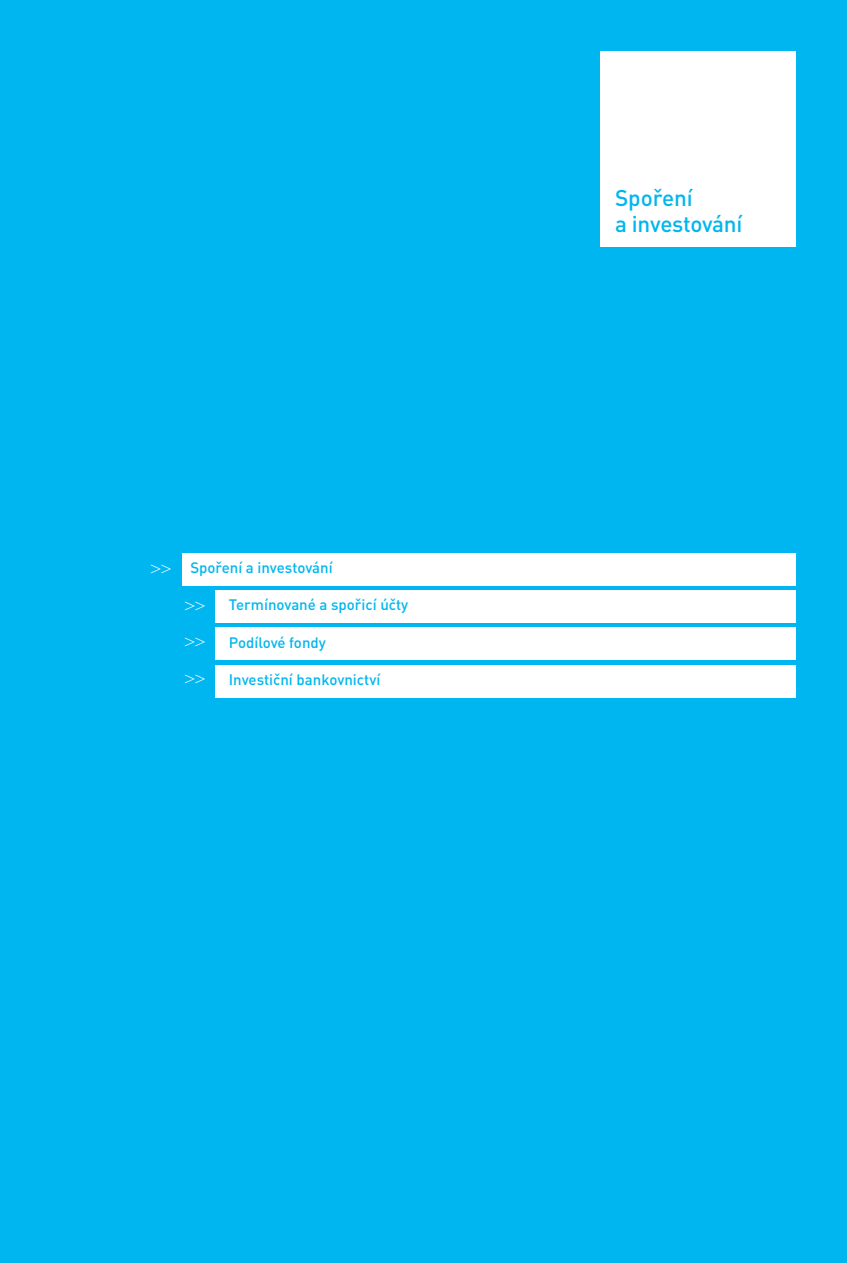
<style>
.page{position:relative;width:847px;height:1263px;background:#fff}
.page>*{position:absolute;margin:0;border:0;box-sizing:border-box;transform-origin:0 0}
.t1{font:500 22.5px/25.5px "DIN Pro";letter-spacing:-.01em;color:#00b6f0}
.t2{font:18px/37.3px "Times New Roman";color:#fff}
.t3{font:500 15px "DIN Pro";color:#00b6f0}
</style>
<div class="page">
<div style="left:0;top:0;width:846px;height:1263px;background:#00b6f0"></div>
<div style="left:600px;top:51px;width:195px;height:196px;background:#fff"></div>
<div style="left:182px;top:553px;width:613px;height:32px;background:#fff"></div>
<div style="left:216px;top:590px;width:579px;height:33px;background:#fff"></div>
<div style="left:216px;top:627px;width:579px;height:33px;background:#fff"></div>
<div style="left:216px;top:665px;width:579px;height:32px;background:#fff"></div>
<p class="t2" style="left:151px;top:550px;width:22px">&gt;&gt;</p>
<p class="t3" style="left:190px;top:557px;width:144px">Spoření a investování</p>
<p class="t2" style="left:185px;top:587px;width:22px">&gt;&gt;</p>
<p class="t3" style="left:229px;top:595px;width:181px">Termínované a spořicí účty</p>
<p class="t3" style="left:229px;top:632px;width:99px">Podílové fondy</p>
<p class="t3" style="left:229px;top:669px;width:153px">Investiční bankovnictví</p>
<p class="t2" style="left:185px;top:623px;width:22px">&gt;&gt; &gt;&gt;</p>
<h1 class="t1" style="left:614px;top:184px;width:129px">Spoření<br>a investování</h1>
</div>
